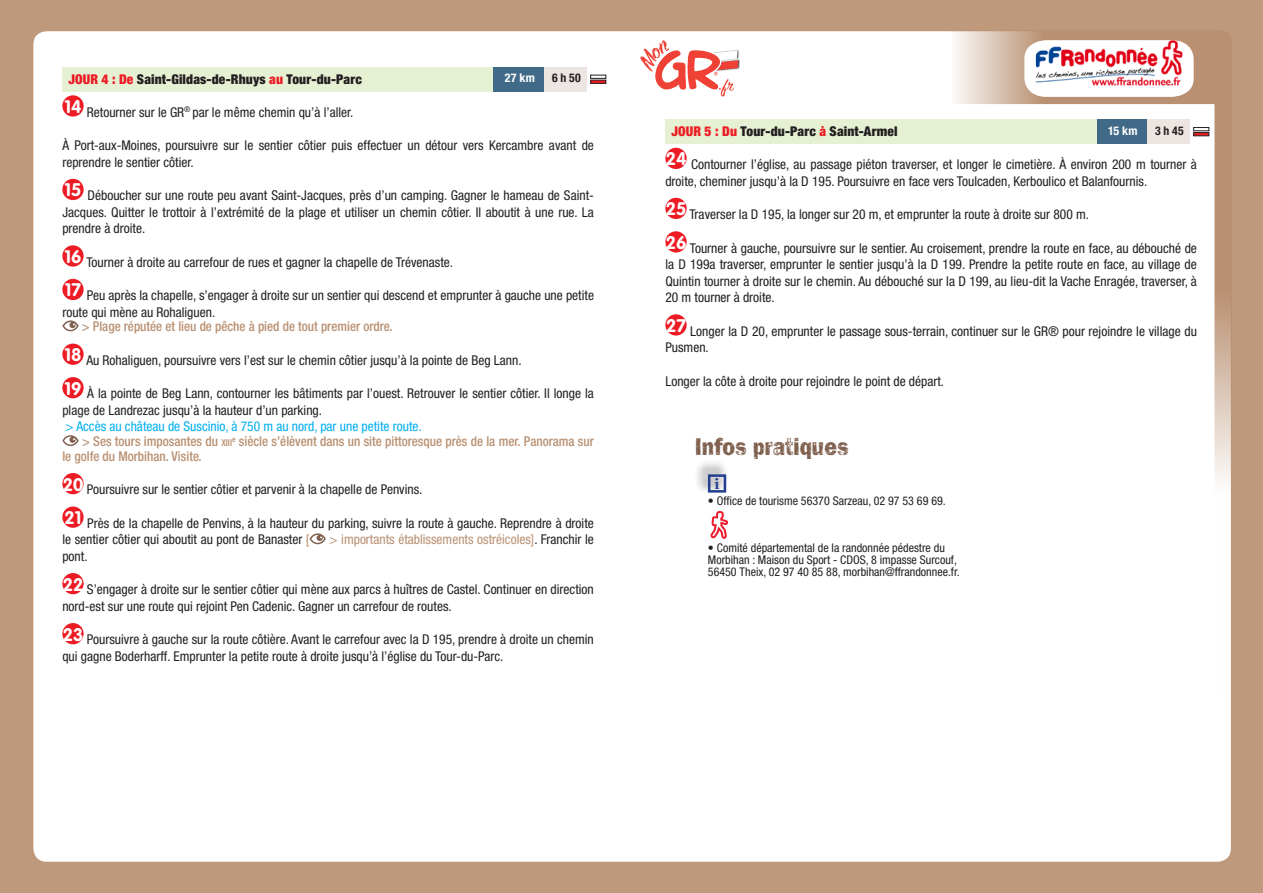
<style>
.page{position:relative;width:1263px;height:893px;background:#fff}
.page>*{position:absolute;margin:0;border:0;box-sizing:border-box;transform-origin:0 0}
.t1{font:25.2px "Frankie OTF";color:#816250;scale:.83 1}
.t2{font:700 14.4px "Georgia";color:#25408f}
.t3{font:condensed 13.5px/16.5px "Helvetica Neue LT Std";color:#231f20}
.t4{font:500 condensed 13.5px "Helvetica Neue LT Std";color:#b99071}
.t5{font:900 condensed 13.5px "Helvetica Neue LT Std";letter-spacing:.01em;color:#231f20}
.t6{font:condensed 13.5px "Helvetica Neue LT Std";color:#00aeef}
.t7{font:condensed 13.5px "Helvetica Neue LT Std";color:#b99071}
.t8{font:condensed 12px/12px "Helvetica Neue LT Std";color:#231f20}
.t9{font:700 condensed 12px "Helvetica Neue LT Std";letter-spacing:.02em;color:#fff}
.t10{font:700 condensed 12px "Helvetica Neue LT Std";color:#231f20}
.s1{color:#ed1c24}
.s2{font-size:9.45px}
.s3{color:#b99071}
.s4{color:#231f20}
</style>
<div class="page">
<div style="left:0;top:0;width:631px;height:893px;background:#bf997c"></div>
<div style="left:631px;top:0;width:632px;height:893px;background:#bf997c"></div>
<div style="left:632px;top:31px;width:599px;height:831px;background:#fff"></div>
<div style="left:33px;top:31px;width:599px;height:831px;background:#fff"></div>
<div style="left:665px;top:119px;width:432px;height:25px;background:#e6f1d4"></div>
<div style="left:665px;top:148px;width:22px;height:21px;background:#ed1c24;border-radius:50%"></div>
<div style="left:665px;top:198px;width:22px;height:21px;background:#ed1c24;border-radius:50%"></div>
<div style="left:665px;top:231px;width:22px;height:22px;background:#ed1c24;border-radius:50%"></div>
<div style="left:665px;top:314px;width:22px;height:22px;background:#ed1c24;border-radius:50%"></div>
<div style="left:694px;top:459px;width:35px;height:35px;background:#231f20;opacity:.6"></div>
<div style="left:708px;top:474px;width:18px;height:19px;border:3px solid #25408f"></div>
<svg style="left:710px;top:511px;width:18px;height:28px"></svg>
<img style="left:738px;top:59px;width:2px;height:14px">
<svg style="left:640px;top:40px;width:98px;height:56px;background:#f8bfbb"></svg>
<div style="left:62px;top:67px;width:432px;height:25px;background:#e6f1d4"></div>
<div style="left:494px;top:67px;width:50px;height:25px;background:#416a88"></div>
<div style="left:544px;top:67px;width:43px;height:25px;background:#ede5e1"></div>
<svg style="left:590px;top:74px;width:17px;height:10px"></svg>
<div style="left:62px;top:95px;width:22px;height:22px;background:#ed1c24;border-radius:50%"></div>
<div style="left:62px;top:179px;width:22px;height:21px;background:#ed1c24;border-radius:50%"></div>
<div style="left:62px;top:245px;width:22px;height:22px;background:#ed1c24;border-radius:50%"></div>
<div style="left:62px;top:279px;width:22px;height:21px;background:#ed1c24;border-radius:50%"></div>
<svg style="left:62px;top:320px;width:17px;height:11px"></svg>
<div style="left:62px;top:344px;width:22px;height:21px;background:#ed1c24;border-radius:50%"></div>
<div style="left:62px;top:377px;width:22px;height:21px;background:#ed1c24;border-radius:50%"></div>
<svg style="left:62px;top:435px;width:17px;height:11px"></svg>
<div style="left:62px;top:473px;width:22px;height:21px;background:#ed1c24;border-radius:50%"></div>
<div style="left:62px;top:506px;width:22px;height:22px;background:#ed1c24;border-radius:50%"></div>
<svg style="left:309px;top:533px;width:17px;height:11px"></svg>
<div style="left:62px;top:573px;width:22px;height:21px;background:#ed1c24;border-radius:50%"></div>
<div style="left:62px;top:623px;width:22px;height:21px;background:#ed1c24;border-radius:50%"></div>
<svg style="left:951px;top:30px;width:281px;height:667px;background:#f7f4f2"></svg>
<img style="left:1036px;top:40px;width:146px;height:57px">
<p class="t5" style="left:68px;top:70px;width:295px"><span class="s1">JOUR 4 : De</span> Saint-Gildas-de-Rhuys <span class="s1">au</span> Tour-du-Parc</p>
<p class="t9" style="left:505px;top:71px;width:32px">27 km</p>
<p class="t10" style="left:552px;top:71px;width:30px">6 h 50</p>
<p class="t3" style="left:64px;top:103px;width:290px"><sup>14</sup> Retourner sur le GR<sup>®</sup> par le même chemin qu’à l’aller.</p>
<p class="t3" style="left:62px;top:137px;width:533px">À Port-aux-Moines, poursuivre sur le sentier côtier puis effectuer un détour vers Kercambre avant de reprendre le sentier côtier.</p>
<p class="t3" style="left:62px;top:187px;width:533px;text-align:justify"><sup>15</sup> Déboucher sur une route peu avant Saint-Jacques, près d’un camping. Gagner le hameau de Saint-Jacques. Quitter le trottoir à l’extrémité de la plage et utiliser un chemin côtier. Il aboutit à une rue. La prendre à droite.</p>
<p class="t3" style="left:64px;top:253px;width:390px"><sup>16</sup> Tourner à droite au carrefour de rues et gagner la chapelle de Trévenaste.</p>
<p class="t3" style="left:62px;top:287px;width:533px"><sup>17</sup> Peu après la chapelle, s’engager à droite sur un sentier qui descend et emprunter à gauche une petite route qui mène au Rohaliguen.</p>
<p class="t4" style="left:82px;top:318px;width:312px">&gt; Plage réputée et lieu de pêche à pied de tout premier ordre.</p>
<p class="t3" style="left:64px;top:352px;width:459px"><sup>18</sup> Au Rohaliguen, poursuivre vers l’est sur le chemin côtier jusqu’à la pointe de Beg Lann.</p>
<p class="t3" style="left:62px;top:385px;width:533px"><sup>19</sup> À la pointe de Beg Lann, contourner les bâtiments par l’ouest. Retrouver le sentier côtier. Il longe la plage de Landrezac jusqu’à la hauteur d’un parking.</p>
<p class="t6" style="left:66px;top:419px;width:358px">&gt; Accès au château de Suscinio, à 750 m au nord, par une petite route.</p>
<p class="t4" style="left:82px;top:433px;width:513px">&gt; Ses tours imposantes du <span class="s2">xiii</span><sup>e</sup> siècle s’élèvent dans un site pittoresque près de la mer. Panorama sur</p>
<p class="t4" style="left:62px;top:448px;width:141px">le golfe du Morbihan. Visite.</p>
<p class="t3" style="left:63px;top:481px;width:361px"><sup>20</sup> Poursuivre sur le sentier côtier et parvenir à la chapelle de Penvins.</p>
<p class="t3" style="left:62px;top:515px;width:533px"><sup>21</sup> Près de la chapelle de Penvins, à la hauteur du parking, suivre la route à gauche. Reprendre à droite le sentier côtier qui aboutit au pont de Banaster <span class="s3">[</span></p>
<p class="t7" style="left:329px;top:532px;width:266px">&gt; importants établissements ostréicoles]<span class="s4">. Franchir le</span></p>
<p class="t3" style="left:62px;top:548px;width:27px">pont.</p>
<p class="t3" style="left:62px;top:581px;width:533px"><sup>22</sup> S’engager à droite sur le sentier côtier qui mène aux parcs à huîtres de Castel. Continuer en direction nord-est sur une route qui rejoint Pen Cadenic. Gagner un carrefour de routes.</p>
<p class="t3" style="left:62px;top:631px;width:533px"><sup>23</sup> Poursuivre à gauche sur la route côtière. Avant le carrefour avec la D 195, prendre à droite un chemin qui gagne Boderharff. Emprunter la petite route à droite jusqu’à l’église du Tour-du-Parc.</p>
<p class="t5" style="left:671px;top:123px;width:228px"><span class="s1">JOUR 5 : Du</span> Tour-du-Parc <span class="s1">à</span> Saint-Armel</p>
<p class="t9" style="left:1108px;top:123px;width:31px">15 km</p>
<p class="t10" style="left:1155px;top:123px;width:30px">3 h 45</p>
<p class="t3" style="left:665px;top:156px;width:533px"><sup>24</sup> Contourner l’église, au passage piéton traverser, et longer le cimetière. À environ 200 m tourner à droite, cheminer jusqu’à la D 195. Poursuivre en face vers Toulcaden, Kerboulico et Balanfournis.</p>
<p class="t3" style="left:666px;top:206px;width:425px"><sup>25</sup> Traverser la D 195, la longer sur 20 m, et emprunter la route à droite sur 800 m.</p>
<p class="t3" style="left:665px;top:239px;width:533px;text-align:justify"><sup>26</sup> Tourner à gauche, poursuivre sur le sentier. Au croisement, prendre la route en face, au débouché de la D 199a traverser, emprunter le sentier jusqu’à la D 199. Prendre la petite route en face, au village de Quintin tourner à droite sur le chemin. Au débouché sur la D 199, au lieu-dit la Vache Enragée, traverser, à 20 m tourner à droite.</p>
<p class="t3" style="left:665px;top:322px;width:533px"><sup>27</sup> Longer la D 20, emprunter le passage sous-terrain, continuer sur le GR® pour rejoindre le village du<br>Pusmen.</p>
<p class="t3" style="left:665px;top:372px;width:280px">Longer la côte à droite pour rejoindre le point de départ.</p>
<h1 class="t1" style="left:695px;top:432px;width:186px">Infos pratiques</h1>
<p class="t8" style="left:708px;top:494px;width:239px">• Office de tourisme 56370 Sarzeau, 02 97 53 69 69.</p>
<p class="t8" style="left:708px;top:542px;width:253px">• Comité départemental de la randonnée pédestre du<br>Morbihan : Maison du Sport - CDOS, 8 impasse Surcouf,<br>56450 Theix, 02 97 40 85 88, morbihan@ffrandonnee.fr.</p>
<p class="t2" style="left:714px;top:475px;width:7px">i</p>
</div>
